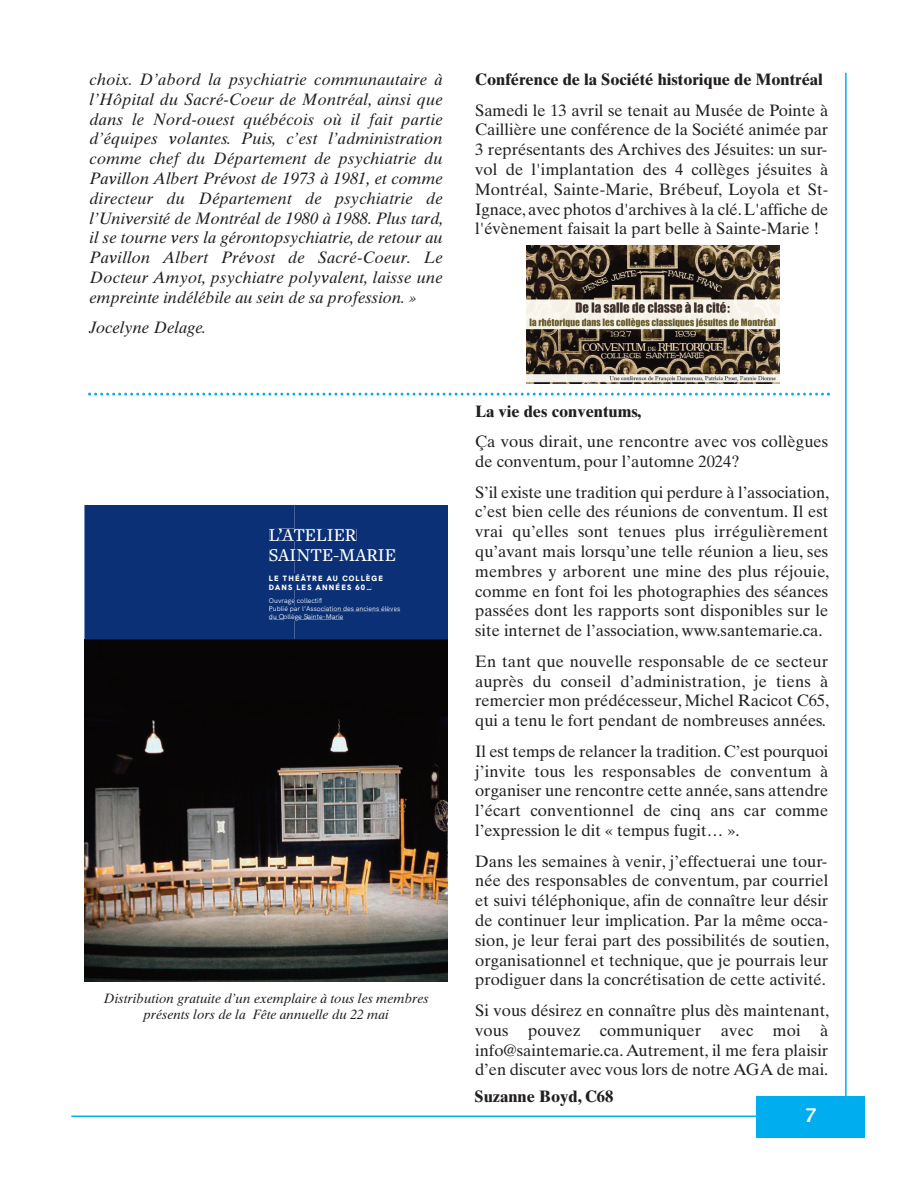
<style>
.page{position:relative;width:918px;height:1188px;background:#fff}
.page>*{position:absolute;margin:0;border:0;box-sizing:border-box;transform-origin:0 0}
.t1{font:700 19.05px "Lucida Grande";color:#fff}
.t2{font:500 18.75px "Freight Text Pro";color:#fff}
.t3{font:16.5px/19.8px "Times Ten";color:#231f20;text-align:justify}
.t4{font:italic 16.5px/19.8px "Times Ten";color:#231f20;text-align:justify}
.t5{font:700 16.5px "Times Ten";color:#231f20}
.t6{font:italic 13.5px/16.2px "Times Ten";color:#231f20;text-align:center}
.t7{font:900 7.65px "HK Grotesk";letter-spacing:.155em;color:#fff}
.t8{font:6.9px "HK Grotesk";color:#fff}
</style>
<div class="page">
<hr style="left:845px;top:73px;width:2px;height:1031px;background:#00aeef">
<hr style="left:71px;top:1116px;width:691px;height:1px;background:#00aeef">
<div style="left:756px;top:1096px;width:109px;height:41px;background:#00aeef"></div>
<img style="left:526px;top:245px;width:254px;height:138px">
<svg style="left:88px;top:393px;width:742px;height:3px"></svg>
<img style="left:84px;top:639px;width:364px;height:342px">
<div style="left:84px;top:505px;width:364px;height:134px;background:#0b3076"></div>
<div style="left:294px;top:583px;width:77px;height:7px;background:#0b3076"></div>
<div style="left:349px;top:574px;width:34px;height:7px;background:#0b3076"></div>
<div style="left:333px;top:575px;width:15px;height:6px;background:#0b3076"></div>
<div style="left:307px;top:575px;width:25px;height:6px;background:#0b3076"></div>
<div style="left:294px;top:573px;width:12px;height:8px;background:#0b3076"></div>
<div style="left:340px;top:549px;width:55px;height:12px;background:#0b3076"></div>
<div style="left:294px;top:549px;width:45px;height:13px;background:#0b3076"></div>
<div style="left:294px;top:529px;width:62px;height:12px;background:#0b3076"></div>
<p class="t4" style="left:90px;top:71px;width:356px">choix. D’abord la psychiatrie communautaire à l’Hôpital du Sacré-Coeur de Montréal, ainsi que dans le Nord-ouest québécois où il fait partie d’équipes volantes. Puis, c’est l’administration comme chef du Département de psychiatrie du Pavillon Albert Prévost de 1973 à 1981, et comme directeur du Département de psychiatrie de l’Université de Montréal de 1980 à 1988. Plus tard, il se tourne vers la gérontopsychiatrie, de retour au Pavillon Albert Prévost de Sacré-Coeur. Le Docteur Amyot, psychiatre polyvalent, laisse une empreinte indélébile au sein de sa profession. »</p>
<p class="t4" style="left:90px;top:319px;width:118px">Jocelyne Delage.</p>
<p class="t2" style="left:269px;top:527px;width:89px">L’ATELIER</p>
<p class="t2" style="left:269px;top:548px;width:128px">SAINTE-MARIE</p>
<p class="t7" style="left:269px;top:574px;width:115px">LE THÉÂTRE AU COLLÈGE</p>
<p class="t7" style="left:297px;top:583px;width:77px">LES ANNÉES 60…</p>
<p class="t7" style="left:269px;top:583px;width:25px">DANS</p>
<p class="t8" style="left:269px;top:598px;width:54px">Ouvrage collectif</p>
<p class="t8" style="left:269px;top:606px;width:133px">Publié par l’Association des anciens élèves</p>
<p class="t8" style="left:269px;top:615px;width:76px">du Collège Sainte-Marie</p>
<p class="t6" style="left:104px;top:992px;width:327px">Distribution gratuite d’un exemplaire à tous les membres présents lors de la Fête annuelle du 22 mai</p>
<p class="t5" style="left:475px;top:73px;width:349px">Conférence de la Société historique de Montréal</p>
<p class="t3" style="left:475px;top:102px;width:355px">Samedi le 13 avril se tenait au Musée de Pointe à Caillière une conférence de la Société animée par 3 représentants des Archives des Jésuites: un sur&shy;vol de l'implantation des 4 collèges jésuites à Montréal, Sainte-Marie, Brébeuf, Loyola et St-Ignace, avec photos d'archives à la clé. L'affiche de l'évènement faisait la part belle à Sainte-Marie !</p>
<p class="t5" style="left:475px;top:405px;width:167px">La vie des conventums,</p>
<p class="t3" style="left:475px;top:433px;width:355px">Ça vous dirait, une rencontre avec vos collègues de conventum, pour l’automne 2024?</p>
<p class="t3" style="left:475px;top:484px;width:356px">S’il existe une tradition qui perdure à l’association, c’est bien celle des réunions de conventum. Il est vrai qu’elles sont tenues plus irrégulièrement qu’avant mais lorsqu’une telle réunion a lieu, ses membres y arborent une mine des plus réjouie, comme en font foi les photographies des séances passées dont les rapports sont disponibles sur le site internet de l’association, www.santemarie.ca.</p>
<p class="t3" style="left:475px;top:653px;width:356px">En tant que nouvelle responsable de ce secteur auprès du conseil d’administration, je tiens à remercier mon prédécesseur, Michel Racicot C65, qui a tenu le fort pendant de nombreuses années.</p>
<p class="t3" style="left:475px;top:743px;width:355px">Il est temps de relancer la tradition. C’est pourquoi j’invite tous les responsables de conventum à organiser une rencontre cette année, sans attendre l’écart conventionnel de cinq ans car comme l’expression le dit « tempus fugit… ».</p>
<p class="t3" style="left:475px;top:853px;width:356px">Dans les semaines à venir, j’effectuerai une tour&shy;née des responsables de conventum, par courriel et suivi téléphonique, afin de connaître leur désir de continuer leur implication. Par la même occa&shy;sion, je leur ferai part des possibilités de soutien, organisationnel et technique, que je pourrais leur prodiguer dans la concrétisation de cette activité.</p>
<p class="t3" style="left:475px;top:1002px;width:356px">Si vous désirez en connaître plus dès maintenant, vous pouvez communiquer avec moi à info@saintemarie.ca. Autrement, il me fera plaisir d’en discuter avec vous lors de notre AGA de mai.</p>
<p class="t5" style="left:475px;top:1090px;width:140px">Suzanne Boyd, C68</p>
<p class="t1" style="left:804px;top:1103px;width:14px">7</p>
</div>
